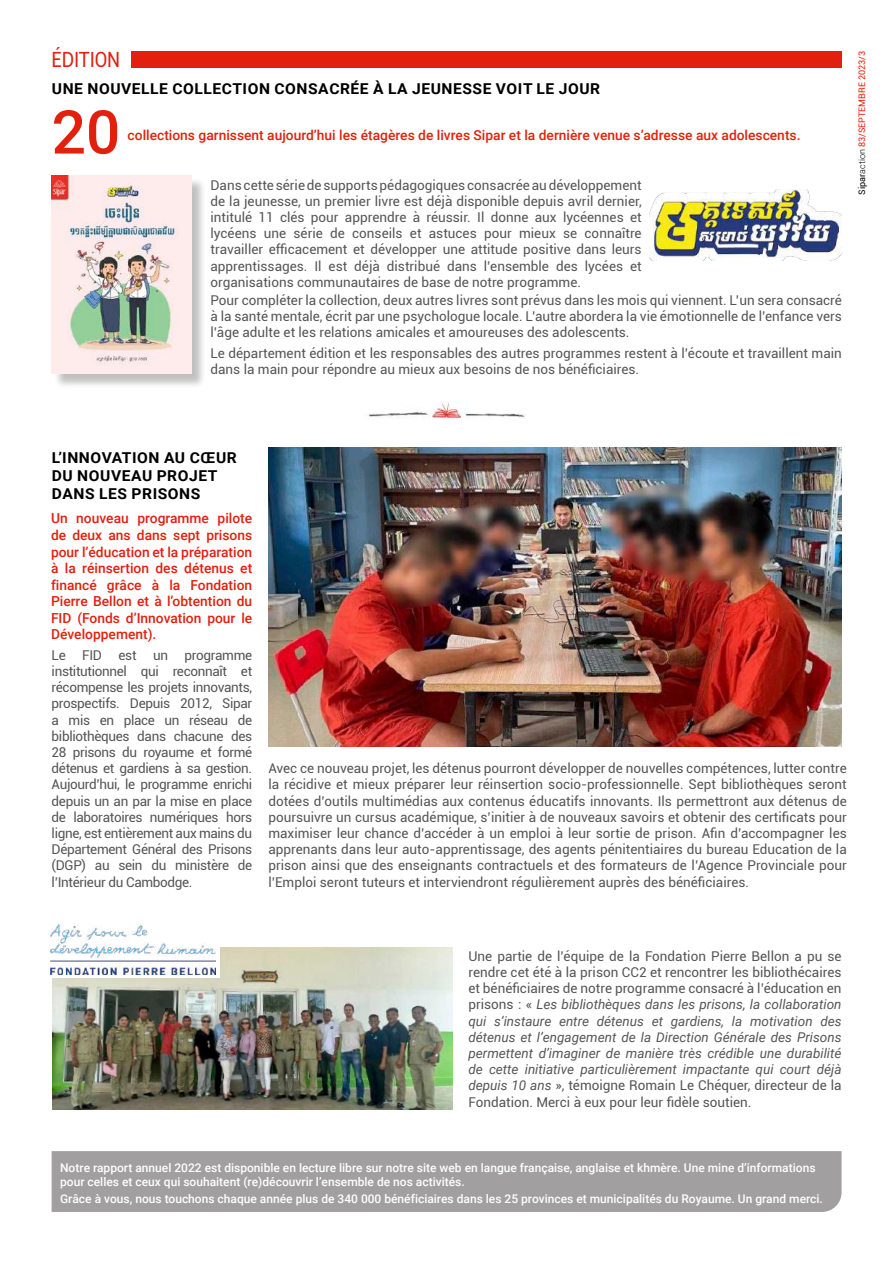
<style>
.page{position:relative;width:893px;height:1263px;background:#fff}
.page>*{position:absolute;margin:0;border:0;box-sizing:border-box;transform-origin:0 0}
.t1{font:500 60.45px "Roboto";color:#e31f0e}
.t2{font:21px "Roboto";letter-spacing:-.01em;color:#e31f0e;scale:.88 1}
.t3{font:700 15px/18px "Roboto";letter-spacing:.035em;color:#000;scale:1.04 1}
.t4{font:500 13.8px/16.5px "Roboto";color:#e31f0e;text-align:justify}
.t5{font:13.5px/16.2px "Roboto";color:#555;text-align:justify}
.t6{font:italic 13.5px/16.2px "Roboto";color:#555;text-align:justify}
.t7{font:500 12px/13.5px "Roboto";color:#fff}
.t8{font:9px "Roboto";color:#e31f0e}
.s1{color:#000}
.s2{font-weight:300;color:#000}
.s3{font-style:normal}
</style>
<div class="page">
<div style="left:132px;top:51px;width:710px;height:17px;background:#e31f0e"></div>
<img style="left:650px;top:189px;width:192px;height:72px">
<div style="left:53px;top:177px;width:154px;height:212px;background:#000;opacity:.25"></div>
<img style="left:52px;top:175px;width:140px;height:199px">
<img style="left:268px;top:448px;width:574px;height:298px">
<img style="left:52px;top:948px;width:400px;height:161px">
<img style="left:368px;top:402px;width:158px;height:18px">
<div style="left:52px;top:1151px;width:790px;height:61px;background:#a19fa0"></div>
<div style="left:45px;top:920px;width:174px;height:58px;background:#fff"></div>
<img style="left:50px;top:924px;width:166px;height:50px">
<h2 class="t2" style="left:52px;top:45px;width:80px">ÉDITION</h2>
<p class="t3" style="left:52px;top:79px;width:529px">UNE NOUVELLE COLLECTION CONSACRÉE À LA JEUNESSE VOIT LE JOUR</p>
<h1 class="t1" style="left:52px;top:90px;width:70px">20</h1>
<p class="t4" style="left:128px;top:126px;width:674px">collections garnissent aujourd’hui les étagères de livres Sipar et la dernière venue s’adresse aux adolescents.</p>
<p class="t5" style="left:210px;top:176px;width:433px">Dans cette série de supports pédagogiques consacrée au développement de la jeunesse, un premier livre est déjà disponible depuis avril dernier, intitulé 11 clés pour apprendre à réussir. Il donne aux lycéennes et lycéens une série de conseils et astuces pour mieux se connaître travailler efficacement et développer une attitude positive dans leurs apprentissages. Il est déjà distribué dans l’ensemble des lycées et organisations communautaires de base de notre programme.</p>
<p class="t5" style="left:210px;top:291px;width:633px">Pour compléter la collection, deux autres livres sont prévus dans les mois qui viennent. L’un sera consacré à la santé mentale, écrit par une psychologue locale. L’autre abordera la vie émotionnelle de l’enfance vers l’âge adulte et les relations amicales et amoureuses des adolescents.</p>
<p class="t5" style="left:210px;top:344px;width:633px">Le département édition et les responsables des autres programmes restent à l’écoute et travaillent main dans la main pour répondre au mieux aux besoins de nos bénéficiaires.</p>
<p class="t8" style="left:856px;top:195px;width:145px;rotate:-90deg"><span class="s1">Sipar</span><span class="s2">action</span> 83/SEPTEMBRE 2023/3</p>
<p class="t3" style="left:52px;top:448px;width:179px">L’INNOVATION AU CŒUR<br>DU NOUVEAU PROJET<br>DANS LES PRISONS</p>
<p class="t4" style="left:51px;top:510px;width:203px">Un nouveau programme pilote de deux ans dans sept prisons pour l’éducation et la préparation à la réinsertion des détenus et financé grâce à la Fondation Pierre Bellon et à l’obtention du FID (Fonds d’Innovation pour le Développement).</p>
<p class="t5" style="left:52px;top:646px;width:202px">Le FID est un programme institutionnel qui reconnaît et récompense les projets innovants, prospectifs. Depuis 2012, Sipar a mis en place un réseau de bibliothèques dans chacune des 28 prisons du royaume et formé détenus et gardiens à sa gestion.<br>Aujourd’hui, le programme enrichi depuis un an par la mise en place de laboratoires numériques hors ligne, est entièrement aux mains du Département Général des Prisons (DGP) au sein du ministère de l’Intérieur du Cambodge.</p>
<p class="t5" style="left:268px;top:760px;width:580px">Avec ce nouveau projet, les détenus pourront développer de nouvelles compétences, lutter contre la récidive et mieux préparer leur réinsertion socio-professionnelle. Sept bibliothèques seront dotées d’outils multimédias aux contenus éducatifs innovants. Ils permettront aux détenus de poursuivre un cursus académique, s’initier à de nouveaux savoirs et obtenir des certificats pour maximiser leur chance d’accéder à un emploi à leur sortie de prison. Afin d’accompagner les apprenants dans leur auto-apprentissage, des agents pénitentiaires du bureau Education de la prison ainsi que des enseignants contractuels et des formateurs de l’Agence Provinciale pour l’Emploi seront tuteurs et interviendront régulièrement auprès des bénéficiaires.</p>
<p class="t6" style="left:468px;top:947px;width:375px"><span class="s3">Une partie de l’équipe de la Fondation Pierre Bellon a pu se rendre cet été à la prison CC2 et rencontrer les bibliothécaires et bénéficiaires de notre programme consacré à l’éducation en prisons : «</span> Les bibliothèques dans les prisons, la collaboration qui s’instaure entre détenus et gardiens, la motivation des détenus et l’engagement de la Direction Générale des Prisons permettent d’imaginer de manière très crédible une durabilité de cette initiative particulièrement impactante qui court déjà depuis 10 ans <span class="s3">», témoigne Romain Le Chéquer, directeur de la Fondation. Merci à eux pour leur fidèle soutien.</span></p>
<p class="t7" style="left:60px;top:1161px;width:757px">Notre rapport annuel 2022 est disponible en lecture libre sur notre site web en langue française, anglaise et khmère. Une mine d’informations pour celles et ceux qui souhaitent (re)découvrir l’ensemble de nos activités.</p>
<p class="t7" style="left:60px;top:1192px;width:764px">Grâce à vous, nous touchons chaque année plus de 340 000 bénéficiaires dans les 25 provinces et municipalités du Royaume. Un grand merci.</p>
</div>
